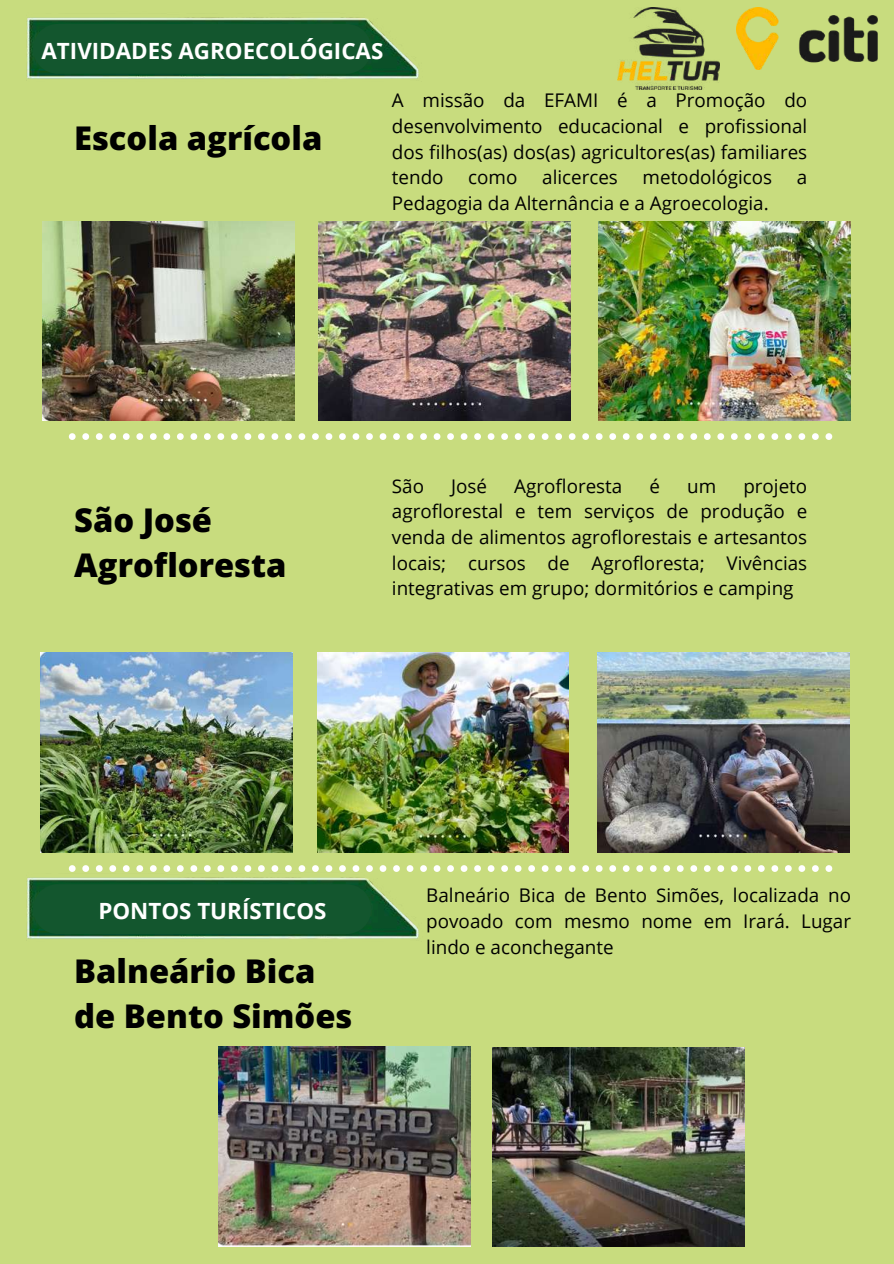
<style>
.page{position:relative;width:894px;height:1264px;background:#fff}
.page>*{position:absolute;margin:0;border:0;box-sizing:border-box;transform-origin:0 0}
.t1{font:800 32.7px/45px "Open Sans";color:#000}
.t2{font:700 22.35px "Open Sans";color:#fff}
.t3{font:18.75px/25.7px "Open Sans";color:#000;text-align:justify}
</style>
<div class="page">
<div style="left:0;top:0;width:893px;height:1263px;background:#c8dc7e"></div>
<img style="left:27px;top:17px;width:392px;height:62px">
<div style="left:33px;top:24px;width:338px;height:50px;background:#13562e"></div>
<svg style="left:69px;top:433px;width:763px;height:7px"></svg>
<img style="left:317px;top:653px;width:251px;height:199px">
<img style="left:597px;top:653px;width:251px;height:199px">
<img style="left:41px;top:653px;width:251px;height:199px">
<img style="left:492px;top:1047px;width:252px;height:199px">
<img style="left:218px;top:1046px;width:252px;height:200px">
<svg style="left:447px;top:865px;width:385px;height:6px"></svg>
<img style="left:736px;top:8px;width:141px;height:62px">
<img style="left:617px;top:8px;width:101px;height:82px">
<img style="left:319px;top:221px;width:251px;height:200px">
<img style="left:598px;top:221px;width:252px;height:200px">
<img style="left:43px;top:221px;width:251px;height:200px">
<img style="left:27px;top:865px;width:414px;height:74px">
<div style="left:33px;top:884px;width:338px;height:50px;background:#13562e"></div>
<p class="t2" style="left:42px;top:35px;width:343px">ATIVIDADES AGROECOLÓGICAS</p>
<h1 class="t1" style="left:74px;top:114px;width:250px">Escola agrícola</h1>
<p class="t3" style="left:392px;top:87px;width:416px">A missão da EFAMI é a Promoção do desenvolvimento educacional e profissional dos filhos(as) dos(as) agricultores(as) familiares tendo</p>
<p class="t3" style="left:468px;top:164px;width:51px">como</p>
<p class="t3" style="left:542px;top:164px;width:77px">alicerces</p>
<p class="t3" style="left:642px;top:164px;width:131px">metodológicos</p>
<p class="t3" style="left:796px;top:164px;width:12px">a</p>
<p class="t3" style="left:392px;top:190px;width:378px">Pedagogia da Alternância e a Agroecologia.</p>
<h1 class="t1" style="left:74px;top:497px;width:214px">São José<br>Agrofloresta</h1>
<p class="t3" style="left:392px;top:472px;width:34px">São</p>
<p class="t3" style="left:451px;top:472px;width:37px">José</p>
<p class="t3" style="left:514px;top:472px;width:110px">Agrofloresta</p>
<p class="t3" style="left:649px;top:472px;width:12px">é</p>
<p class="t3" style="left:687px;top:472px;width:31px">um</p>
<p class="t3" style="left:392px;top:472px;width:416px;text-indent:351px">projeto agroflorestal e tem serviços de produção e venda de alimentos agroflorestais e artesantos locais; cursos de Agrofloresta; Vivências integrativas em grupo; dormitórios e camping</p>
<p class="t2" style="left:98px;top:895px;width:229px">PONTOS TURÍSTICOS</p>
<h1 class="t1" style="left:74px;top:947px;width:280px">Balneário Bica de Bento Simões</h1>
<p class="t3" style="left:426px;top:882px;width:426px">Balneário Bica de Bento Simões, localizada no povoado com mesmo nome em Irará. Lugar lindo e aconchegante</p>
</div>
